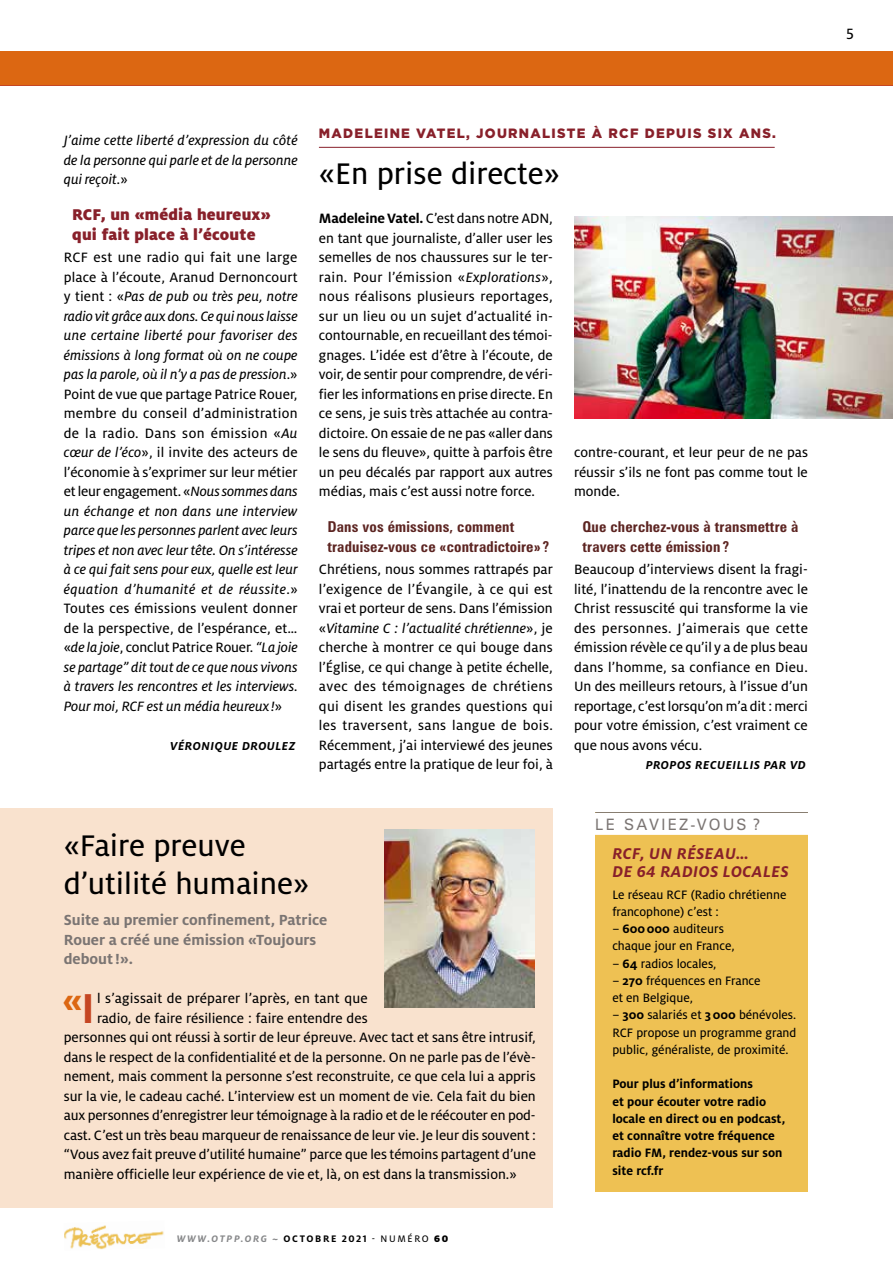
<style>
.page{position:relative;width:893px;height:1263px;background:#fff}
.page>*{position:absolute;margin:0;border:0;box-sizing:border-box;transform-origin:0 0}
.t1{font:700 37.05px "Milo OT";color:#dc6712}
.t2{font:33px/37.5px "Milo OT Text";color:#000}
.t3{font:900 17.25px/19.5px "Milo OT";letter-spacing:.01em;color:#88202a}
.t4{font:italic 700 17.25px/18px "Milo OT";letter-spacing:.03em;color:#88202a}
.t5{font:16.5px "Milo OT Text";color:#000}
.t6{font:700 16.2px/19.5px "Milo OT";color:#7b7573}
.t7{font:15.75px "Zurich BT";letter-spacing:.15em;color:#7b7573}
.t8{font:15px/19.5px "Milo OT Text";color:#000;text-align:justify}
.t9{font:15px/19.5px "Milo OT Text Ita";color:#000;text-align:justify}
.t10{font:700 condensed 15px/19.5px "Zurich BT";letter-spacing:.01em;color:#5c2421}
.t11{font:13.5px/17.2px "Milo OT Text";color:#000}
.t12{font:700 13.5px/17.2px "Milo OT";color:#000}
.t13{font:900 13.5px "Gotham";letter-spacing:.1em;color:#88202a}
.t14{font:italic 700 12.75px "Milo OT";letter-spacing:.04em;color:#000}
.t15{font:italic 700 10.5px "Milo OT";letter-spacing:.16em;color:#87888a}
.t16{font:10.5px "Milo OT Text";letter-spacing:.16em;color:#000}
.s1{font-family:"Milo OT Text"}
.s2{font-family:"Milo OT Text Ita"}
.s3{font-family:"Milo OT";font-weight:700}
.s4{font-size:46.35px;color:#c54623}
.s5{font-style:normal;color:#000}
.s6{font-family:"Milo OT";font-weight:900}
</style>
<div class="page">
<div style="left:0;top:808px;width:553px;height:400px;background:#f9e2ce"></div>
<hr style="left:319px;top:147px;width:456px;height:1px;background:#88202a">
<div style="left:595px;top:812px;width:213px;height:379px;background:#eec153"></div>
<hr style="left:595px;top:812px;width:213px;height:1px;background:#7b7573">
<div style="left:595px;top:813px;width:213px;height:22px;background:#fff"></div>
<img style="left:574px;top:217px;width:319px;height:202px">
<img style="left:385px;top:830px;width:149px;height:178px">
<img style="left:64px;top:1225px;width:100px;height:25px">
<div style="left:0;top:51px;width:893px;height:34px;background:#dc6712"></div>
<hr style="left:0;top:85px;width:893px;height:1px;background:#c54623">
<p class="t9" style="left:64px;top:131px;width:235px">J’aime cette liberté d’expression du côté de la personne qui parle et de la personne qui reçoit.<span class="s1">»</span></p>
<p class="t3" style="left:72px;top:205px;width:200px">RCF, un «média heureux» qui fait place à l’écoute</p>
<p class="t8" style="left:64px;top:248px;width:235px">RCF est une radio qui fait une large place à l’écoute, Aranud Dernoncourt</p>
<p class="t9" style="left:64px;top:287px;width:235px"><span class="s1">y tient : «</span>Pas de pub ou très peu, notre radio vit grâce aux dons. Ce qui nous laisse une certaine liberté pour favoriser des émissions à long format où on ne coupe pas la parole, où il n’y a pas de pression<span class="s1">.»</span></p>
<p class="t8" style="left:64px;top:384px;width:235px">Point de vue que partage Patrice Rouer, membre du conseil d’administration de la radio. Dans son émission «<span class="s2">Au cœur de l’éco</span>», il invite des acteurs de l’économie à s’exprimer sur leur métier et leur engagement. «<span class="s2">Nous sommes dans</span></p>
<p class="t9" style="left:64px;top:501px;width:235px">un échange et non dans une interview parce que les personnes parlent avec leurs tripes et non avec leur tête. On s’intéresse à ce qui fait sens pour eux, quelle est leur équation d’humanité et de réussite<span class="s1">.»</span></p>
<p class="t8" style="left:64px;top:599px;width:235px">Toutes ces émissions veulent donner de la perspective, de l’espérance, et… «<span class="s2">de la joie</span>, conclut Patrice Rouer. <span class="s2">“La joie</span></p>
<p class="t9" style="left:64px;top:657px;width:235px">se partage” dit tout de ce que nous vivons à travers les rencontres et les interviews.<br>Pour moi, RCF est un média heureux !<span class="s1">»</span></p>
<p class="t14" style="left:170px;top:739px;width:127px">VÉRONIQUE DROULEZ</p>
<p class="t13" style="left:319px;top:124px;width:459px">MADELEINE VATEL, JOURNALISTE À RCF DEPUIS SIX ANS.</p>
<h2 class="t2" style="left:319px;top:156px;width:243px">«En prise directe»</h2>
<p class="t8" style="left:319px;top:209px;width:235px"><span class="s3">Madeleine Vatel.</span> C’est dans notre ADN, en tant que journaliste, d’aller user les semelles de nos chaussures sur le ter&shy;rain. Pour l’émission «<span class="s2">Explorations</span>», nous réalisons plusieurs reportages, sur un lieu ou un sujet d’actualité in&shy;contournable, en recueillant des témoi&shy;gnages. L’idée est d’être à l’écoute, de voir, de sentir pour comprendre, de véri&shy;fier les informations en prise directe. En ce sens, je suis très attachée au contra&shy;dictoire. On essaie de ne pas «aller dans le sens du fleuve», quitte à parfois être un peu décalés par rapport aux autres médias, mais c’est aussi notre force.</p>
<p class="t10" style="left:327px;top:517px;width:223px">Dans vos émissions, comment traduisez-vous ce «contradictoire» ?</p>
<p class="t8" style="left:319px;top:560px;width:236px">Chrétiens, nous sommes rattrapés par l’exigence de l’Évangile, à ce qui est vrai et porteur de sens. Dans l’émission</p>
<p class="t9" style="left:319px;top:618px;width:235px"><span class="s1">«</span>Vitamine C : l’actualité chrétienne<span class="s1">», je</span></p>
<p class="t8" style="left:319px;top:638px;width:235px">cherche à montrer ce qui bouge dans l’Église, ce qui change à petite échelle, avec des témoignages de chrétiens qui disent les grandes questions qui les traversent, sans langue de bois.<br>Récemment, j’ai interviewé des jeunes partagés entre la pratique de leur foi, à</p>
<p class="t8" style="left:574px;top:443px;width:235px">contre-courant, et leur peur de ne pas réussir s’ils ne font pas comme tout le monde.</p>
<p class="t10" style="left:583px;top:517px;width:217px">Que cherchez-vous à transmettre à travers cette émission ?</p>
<p class="t8" style="left:574px;top:560px;width:236px">Beaucoup d’interviews disent la fragi&shy;lité, l’inattendu de la rencontre avec le Christ ressuscité qui transforme la vie des personnes. J’aimerais que cette émission révèle ce qu’il y a de plus beau dans l’homme, sa confiance en Dieu.<br>Un des meilleurs retours, à l’issue d’un reportage, c’est lorsqu’on m’a dit : merci pour votre émission, c’est vraiment ce que nous avons vécu.</p>
<p class="t14" style="left:646px;top:758px;width:162px">PROPOS RECUEILLIS PAR VD</p>
<h2 class="t2" style="left:64px;top:827px;width:247px">«Faire preuve d’utilité humaine»</h2>
<p class="t6" style="left:64px;top:910px;width:265px">Suite au premier confinement, Patrice<br>Rouer a créé une émission «Toujours debout!».</p>
<h1 class="t1" style="left:63px;top:980px;width:34px">«<span class="s4">I</span></h1>
<p class="t8" style="left:97px;top:989px;width:272px">l s’agissait de préparer l’après, en tant que</p>
<p class="t8" style="left:97px;top:1008px;width:272px">radio, de faire résilience : faire entendre des</p>
<p class="t8" style="left:64px;top:1028px;width:473px">personnes qui ont réussi à sortir de leur épreuve. Avec tact et sans être intrusif,</p>
<p class="t8" style="left:64px;top:1047px;width:473px">dans le respect de la confidentialité et de la personne. On ne parle pas de l’évè-</p>
<p class="t8" style="left:64px;top:1067px;width:473px">nement, mais comment la personne s’est reconstruite, ce que cela lui a appris</p>
<p class="t8" style="left:64px;top:1086px;width:474px">sur la vie, le cadeau caché. L’interview est un moment de vie. Cela fait du bien</p>
<p class="t8" style="left:64px;top:1106px;width:473px">aux personnes d’enregistrer leur témoignage à la radio et de le réécouter en pod-</p>
<p class="t8" style="left:64px;top:1125px;width:474px">cast. C’est un très beau marqueur de renaissance de leur vie. Je leur dis souvent :</p>
<p class="t8" style="left:64px;top:1145px;width:474px">“Vous avez fait preuve d’utilité humaine” parce que les témoins partagent d’une</p>
<p class="t8" style="left:64px;top:1164px;width:454px">manière officielle leur expérience de vie et, là, on est dans la transmission.»</p>
<p class="t15" style="left:177px;top:1233px;width:124px">WWW.OTPP.ORG ~ <span class="s5">Octobr</span></p>
<p class="t16" style="left:331px;top:1233px;width:119px"><span class="s3">e 2021</span> - NUMÉRO <span class="s6">60</span></p>
<p class="t7" style="left:595px;top:815px;width:167px">LE SAVIEZ-VOUS ?</p>
<p class="t4" style="left:612px;top:845px;width:178px">RCF, UN RÉSEAU…<br>DE 64 RADIOS LOCALES</p>
<p class="t11" style="left:612px;top:886px;width:176px">Le réseau RCF (Radio chrétienne francophone) c’est :</p>
<p class="t11" style="left:612px;top:920px;width:124px">– <span class="s3">600000</span> auditeurs chaque jour en France,</p>
<p class="t11" style="left:612px;top:955px;width:106px">– <span class="s3">64</span> radios locales,</p>
<p class="t11" style="left:612px;top:972px;width:150px">– <span class="s3">270</span> fréquences en France et en Belgique,</p>
<p class="t11" style="left:612px;top:1006px;width:186px;text-align:justify">– <span class="s3">300</span> salariés et <span class="s3">3000</span> bénévoles.<br>RCF propose un programme grand public, généraliste, de proximité.</p>
<p class="t12" style="left:612px;top:1075px;width:174px">Pour plus d’informations<br>et pour écouter votre radio locale en direct ou en podcast, et connaître votre fréquence radio FM, rendez-vous sur son site rcf.fr</p>
<p class="t5" style="left:846px;top:24px;width:9px">5</p>
</div>
